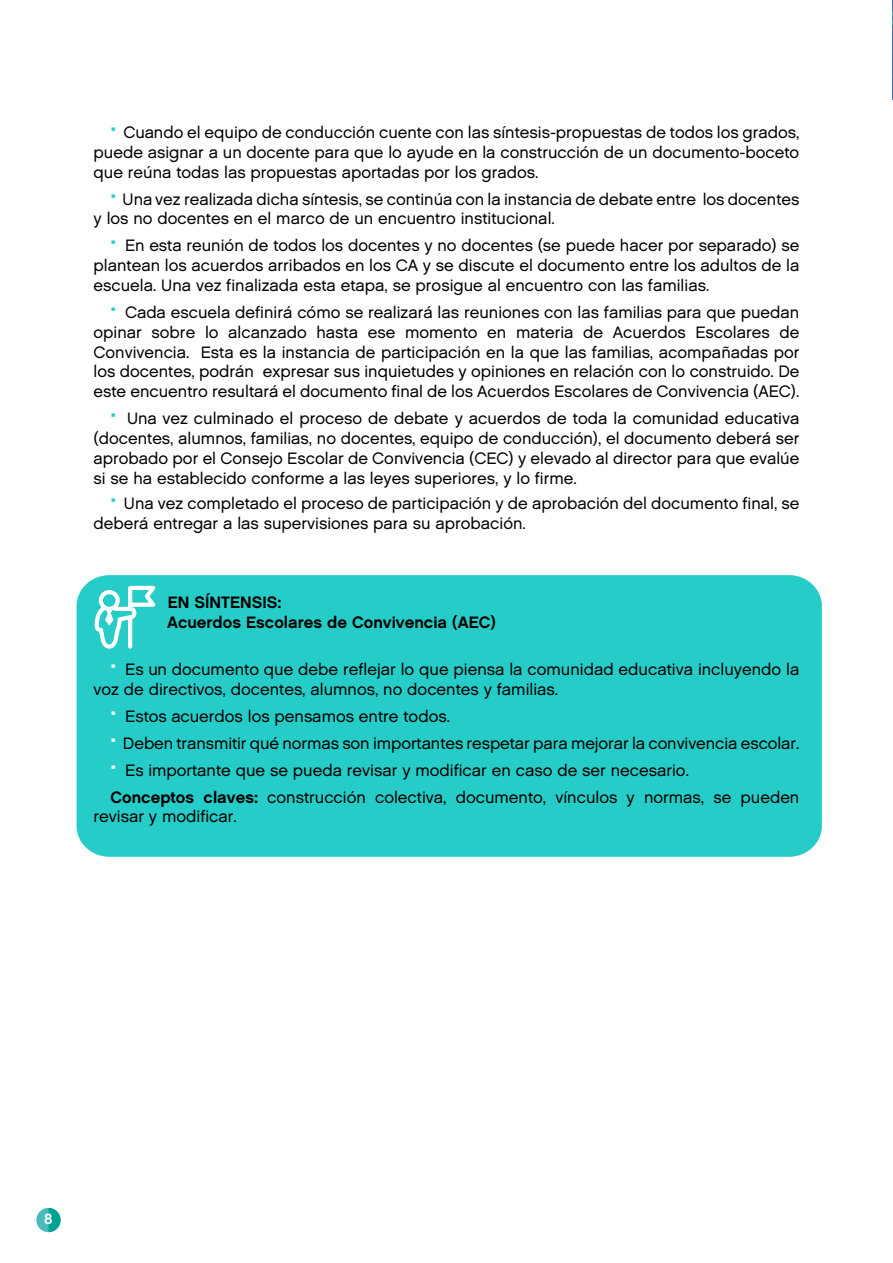
<style>
.page{position:relative;width:893px;height:1263px;background:#fff}
.page>*{position:absolute;margin:0;border:0;box-sizing:border-box;transform-origin:0 0}
.t1{font:16.5px/19.8px "Chalet London Nineteen Sixty";color:#000;text-align:justify}
.t2{font:16.5px/19.8px "Chalet New York Nineteen Sixty";color:#000}
.t3{font:15px "Chalet New York Nineteen Sixty";color:#fff}
.s1{font-family:"Chalet New York Nineteen Sixty";font-size:25.5px;color:#26ccc7}
.s2{font-family:"Chalet New York Nineteen Sixty";font-size:25.5px;color:#fff}
.s3{font-family:"Chalet New York Nineteen Sixty"}
</style>
<div class="page">
<div style="left:36px;top:1208px;width:25px;height:24px;background:#4abbbd;border-radius:50%"></div>
<svg style="left:48px;top:1208px;width:13px;height:24px"></svg>
<div style="left:77px;top:575px;width:745px;height:282px;background:#26ccc7;border-radius:32px"></div>
<svg style="left:95px;top:586px;width:60px;height:63px"></svg>
<img style="left:892px;top:0;width:1px;height:100px">
<p class="t1" style="left:94px;top:122px;width:707px;text-indent:17px"><span class="s1">·</span> Cuando el equipo de conducción cuente con las síntesis-propuestas de todos los grados, puede asignar a un docente para que lo ayude en la construcción de un documento-boceto que reúna todas las propuestas aportadas por los grados.</p>
<p class="t1" style="left:94px;top:189px;width:707px;text-indent:17px"><span class="s1">·</span> Una vez realizada dicha síntesis, se continúa con la instancia de debate entre los docentes y los no docentes en el marco de un encuentro institucional.</p>
<p class="t1" style="left:94px;top:236px;width:707px;text-indent:17px"><span class="s1">·</span> En esta reunión de todos los docentes y no docentes (se puede hacer por separado) se plantean los acuerdos arribados en los CA y se discute el documento entre los adultos de la escuela. Una vez finalizada esta etapa, se prosigue al encuentro con las familias.</p>
<p class="t1" style="left:94px;top:302px;width:707px;text-indent:17px"><span class="s1">·</span> Cada escuela definirá cómo se realizará las reuniones con las familias para que puedan opinar sobre lo alcanzado hasta ese momento en materia de Acuerdos Escolares de Convivencia. Esta es la instancia de participación en la que las familias, acompañadas por los docentes, podrán expresar sus inquietudes y opiniones en relación con lo construido. De este encuentro resultará el documento final de los Acuerdos Escolares de Convivencia (AEC).</p>
<p class="t1" style="left:94px;top:409px;width:707px;text-indent:17px"><span class="s1">·</span> Una vez culminado el proceso de debate y acuerdos de toda la comunidad educativa (docentes, alumnos, familias, no docentes, equipo de conducción), el documento deberá ser aprobado por el Consejo Escolar de Convivencia (CEC) y elevado al director para que evalúe si se ha establecido conforme a las leyes superiores, y lo firme.</p>
<p class="t1" style="left:94px;top:493px;width:707px;text-indent:17px"><span class="s1">·</span> Una vez completado el proceso de participación y de aprobación del documento final, se deberá entregar a las supervisiones para su aprobación.</p>
<p class="t2" style="left:167px;top:592px;width:330px">EN SÍNTENSIS:<br>Acuerdos Escolares de Convivencia (AEC)</p>
<p class="t1" style="left:94px;top:659px;width:707px;text-indent:17px"><span class="s2">·</span> Es un documento que debe reflejar lo que piensa la comunidad educativa incluyendo la voz de directivos, docentes, alumnos, no docentes y familias.</p>
<p class="t1" style="left:111px;top:702px;width:690px;line-height:27px;text-align:left"><span class="s2">·</span> Estos acuerdos los pensamos entre todos.<br><span class="s2">·</span> Deben transmitir qué normas son importantes respetar para mejorar la convivencia escolar. <span class="s2">·</span> Es importante que se pueda revisar y modificar en caso de ser necesario.<br><span class="s3">Conceptos claves:</span> construcción colectiva, documento, vínculos y normas, se pueden</p>
<p class="t1" style="left:94px;top:807px;width:145px">revisar y modificar.</p>
<p class="t3" style="left:44px;top:1210px;width:10px">8</p>
</div>
